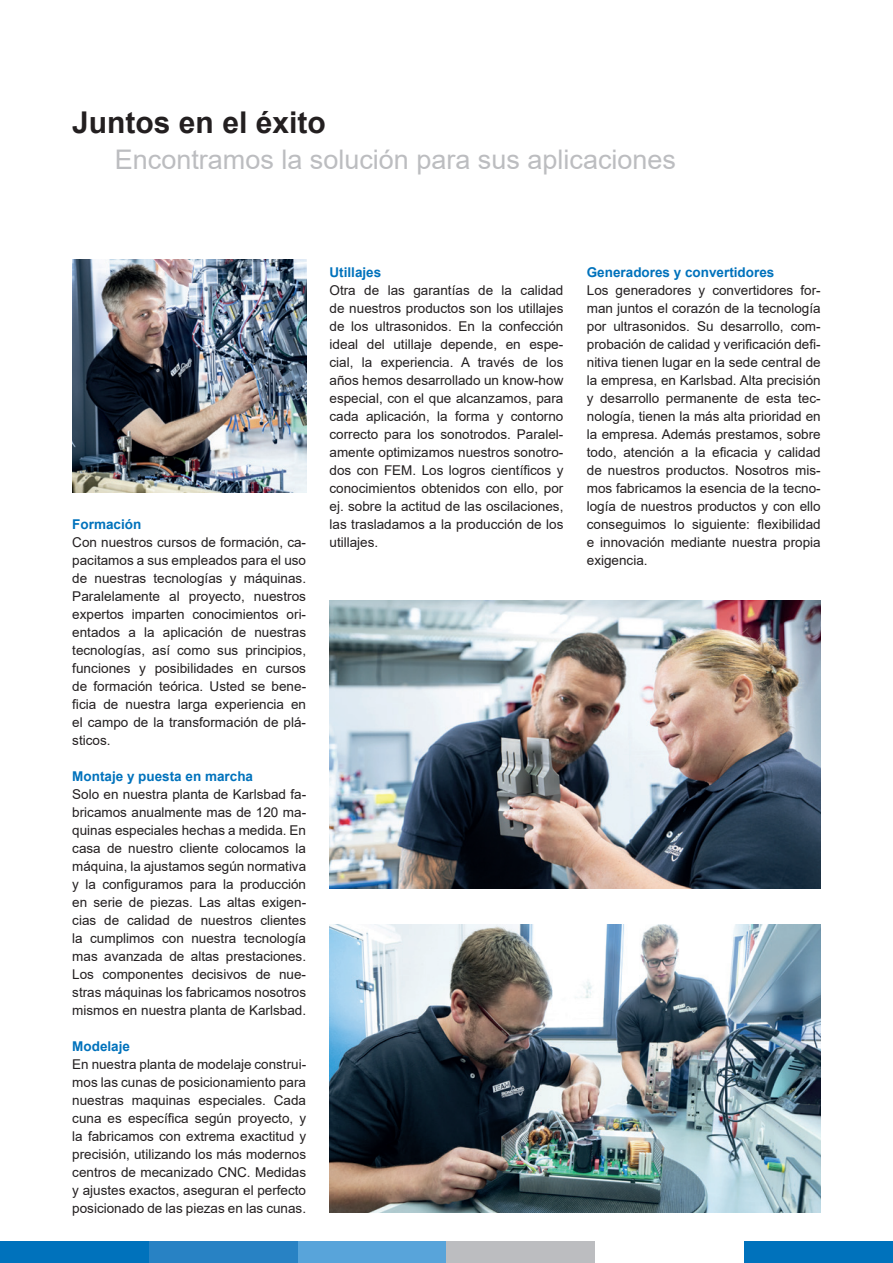
<style>
.page{position:relative;width:893px;height:1263px;background:#fff}
.page>*{position:absolute;margin:0;border:0;box-sizing:border-box;transform-origin:0 0}
.t1{font:700 30px "Arial";color:#231f20}
.t2{font:27px "Arial";color:#bcbdc0}
.t3{font:13.5px/18px "Arial";color:#231f20;text-align:justify}
.t4{font:700 13.5px "Arial";color:#0072bc}
</style>
<div class="page">
<img style="left:330px;top:601px;width:491px;height:288px">
<img style="left:330px;top:925px;width:491px;height:288px">
<img style="left:72px;top:259px;width:234px;height:234px">
<div style="left:0;top:1242px;width:149px;height:21px;background:#0072bc"></div>
<div style="left:149px;top:1242px;width:149px;height:21px;background:#2882c4"></div>
<div style="left:298px;top:1242px;width:148px;height:21px;background:#58a4da"></div>
<div style="left:446px;top:1242px;width:149px;height:21px;background:#bcbdc0"></div>
<div style="left:744px;top:1242px;width:149px;height:21px;background:#0072bc"></div>
<h1 class="t1" style="left:72px;top:101px;width:255px">Juntos en el éxito</h1>
<h2 class="t2" style="left:115px;top:140px;width:563px">Encontramos la solución para sus aplicaciones</h2>
<p class="t4" style="left:72px;top:514px;width:71px">Formación</p>
<p class="t3" style="left:72px;top:533px;width:235px">Con nuestros cursos de formación, ca&shy;pacitamos a sus empleados para el uso de nuestras tecnologías y máquinas.<br>Paralelamente al proyecto, nuestros expertos imparten conocimientos ori&shy;entados a la aplicación de nuestras tecnologías, así como sus principios, funciones y posibilidades en cursos de formación teórica. Usted se bene&shy;ficia de nuestra larga experiencia en el campo de la transformación de plá&shy;sticos.</p>
<p class="t4" style="left:72px;top:766px;width:182px">Montaje y puesta en marcha</p>
<p class="t3" style="left:72px;top:785px;width:235px">Solo en nuestra planta de Karlsbad fa&shy;bricamos anualmente mas de 120 ma&shy;quinas especiales hechas a medida. En casa de nuestro cliente colocamos la máquina, la ajustamos según normativa y la configuramos para la producción en serie de piezas. Las altas exigen&shy;cias de calidad de nuestros clientes la cumplimos con nuestra tecnología mas avanzada de altas prestaciones.<br>Los componentes decisivos de nue&shy;stras máquinas los fabricamos nosotros mismos en nuestra planta de Karlsbad.</p>
<p class="t4" style="left:72px;top:1036px;width:59px">Modelaje</p>
<p class="t3" style="left:72px;top:1055px;width:235px">En nuestra planta de modelaje construi&shy;mos las cunas de posicionamiento para nuestras maquinas especiales. Cada cuna es específica según proyecto, y la fabricamos con extrema exactitud y precisión, utilizando los más modernos centros de mecanizado CNC. Medidas y ajustes exactos, aseguran el perfecto posicionado de las piezas en las cunas.</p>
<p class="t4" style="left:330px;top:262px;width:53px">Utillajes</p>
<p class="t3" style="left:330px;top:281px;width:235px">Otra de las garantías de la calidad de nuestros productos son los utillajes de los ultrasonidos. En la confección ideal del utillaje depende, en espe&shy;cial, la experiencia. A través de los años hemos desarrollado un know-how especial, con el que alcanzamos, para cada aplicación, la forma y contorno correcto para los sonotrodos. Paralel&shy;amente optimizamos nuestros sonotro&shy;dos con FEM. Los logros científicos y conocimientos obtenidos con ello, por ej. sobre la actitud de las oscilaciones, las trasladamos a la producción de los utillajes.</p>
<p class="t4" style="left:587px;top:262px;width:189px">Generadores y convertidores</p>
<p class="t3" style="left:587px;top:281px;width:235px">Los generadores y convertidores for&shy;man juntos el corazón de la tecnología por ultrasonidos. Su desarrollo, com&shy;probación de calidad y verificación defi&shy;nitiva tienen lugar en la sede central de la empresa, en Karlsbad. Alta precisión y desarrollo permanente de esta tec&shy;nología, tienen la más alta prioridad en la empresa. Además prestamos, sobre todo, atención a la eficacia y calidad de nuestros productos. Nosotros mis&shy;mos fabricamos la esencia de la tecno&shy;logía de nuestros productos y con ello conseguimos lo siguiente: flexibilidad e innovación mediante nuestra propia exigencia.</p>
</div>
